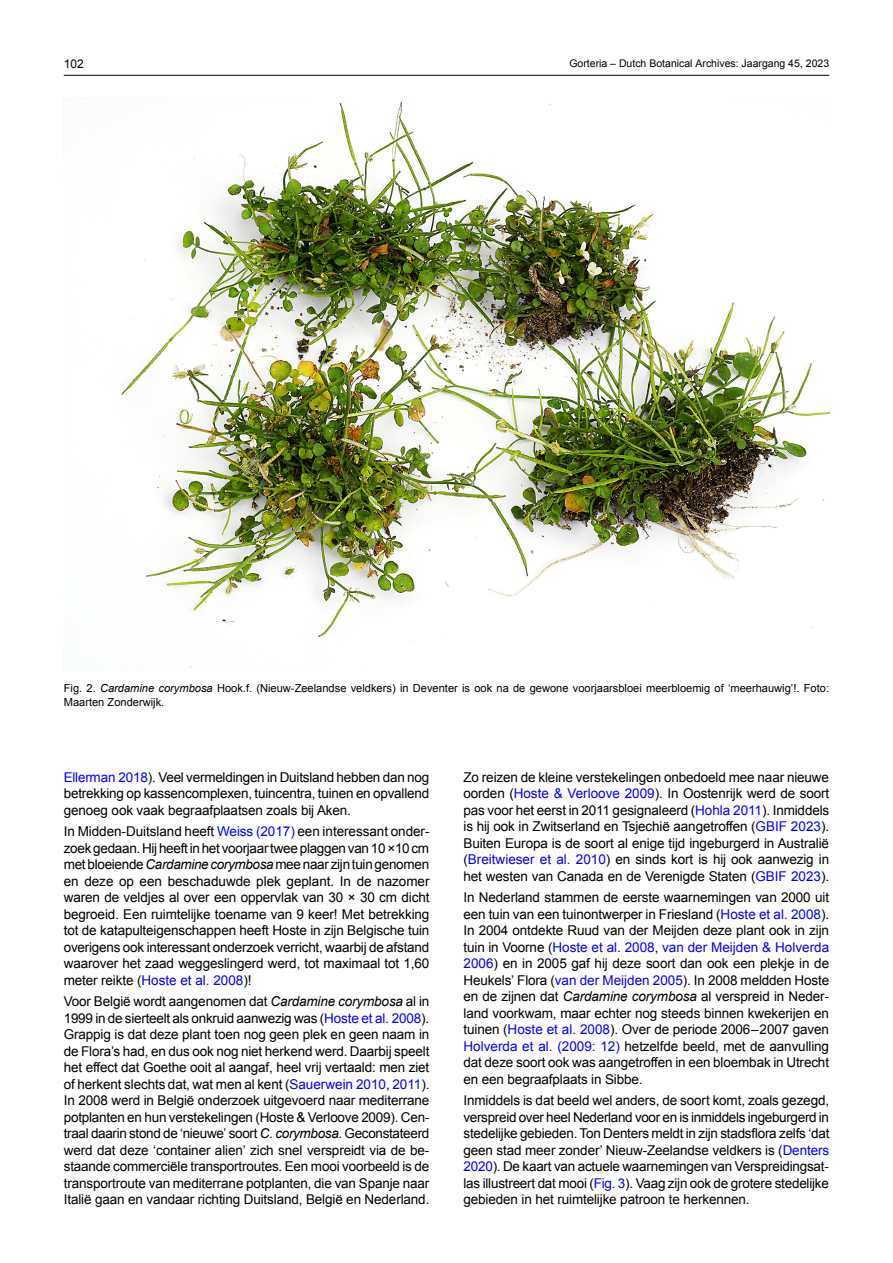
<style>
.page{position:relative;width:893px;height:1263px;background:#fff}
.page>*{position:absolute;margin:0;border:0;box-sizing:border-box;transform-origin:0 0}
.t1{font:13.5px/16.5px "Arial";letter-spacing:-.01em;color:#000;text-align:justify}
.t2{font:12px "Arial";color:#000}
.t3{font:11.1px/14.4px "Arial";color:#000}
.t4{font:10.5px "Arial";color:#000}
.s1{font-style:italic}
.s2{color:#00f}
</style>
<div class="page">
<hr style="left:64px;top:75px;width:765px;height:1px;background:#000">
<img style="left:66px;top:101px;width:763px;height:567px">
<p class="t2" style="left:64px;top:55px;width:22px">102</p>
<p class="t4" style="left:569px;top:56px;width:261px">Gorteria – Dutch Botanical Archives: Jaargang 45, 2023</p>
<p class="t3" style="left:64px;top:681px;width:767px">Fig. 2. <span class="s1">Cardamine corymbosa</span> Hook.f. (Nieuw-Zeelandse veldkers) in Deventer is ook na de gewone voorjaarsbloei meerbloemig of ʻmeerhauwigʼ!. Foto:<br>Maarten Zonderwijk.</p>
<p class="t1" style="left:64px;top:769px;width:367px"><span class="s2">Ellerman 2018</span>). Veel vermeldingen in Duitsland hebben dan nog betrekking op kassencomplexen, tuincentra, tuinen en opvallend genoeg ook vaak begraafplaatsen zoals bij Aken.</p>
<p class="t1" style="left:64px;top:823px;width:367px">In Midden-Duitsland heeft <span class="s2">Weiss (2017)</span> een interessant onder&shy;zoek gedaan. Hij heeft in het voorjaar twee plaggen van 10 ×10 cm met bloeiende <span class="s1">Cardamine corymbosa</span> mee naar zijn tuin genomen en deze op een beschaduwde plek geplant. In de nazomer waren de veldjes al over een oppervlak van 30 × 30 cm dicht begroeid. Een ruimtelijke toename van 9 keer! Met betrekking tot de katapulteigenschappen heeft Hoste in zijn Belgische tuin overigens ook interessant onderzoek verricht, waarbij de afstand waarover het zaad weggeslingerd werd, tot maximaal tot 1,60 meter reikte (<span class="s2">Hoste et al. 2008</span>)!</p>
<p class="t1" style="left:64px;top:993px;width:367px">Voor België wordt aangenomen dat <span class="s1">Cardamine corymbosa</span> al in 1999 in de sierteelt als onkruid aanwezig was (<span class="s2">Hoste et al. 2008</span>).<br>Grappig is dat deze plant toen nog geen plek en geen naam in de Flora’s had, en dus ook nog niet herkend werd. Daarbij speelt het effect dat Goethe ooit al aangaf, heel vrij vertaald: men ziet of herkent slechts dat, wat men al kent (<span class="s2">Sauerwein 2010</span>, <span class="s2">2011</span>).<br>In 2008 werd in België onderzoek uitgevoerd naar mediterrane potplanten en hun verstekelingen (Hoste &amp; Verloove 2009). Cen&shy;traal daarin stond de ʻnieuweʼ soort <span class="s1">C. corymbosa</span>. Geconstateerd werd dat deze ʻcontainer alienʼ zich snel verspreidt via de be&shy;staande commerciële transportroutes. Een mooi voorbeeld is de transportroute van mediterrane potplanten, die van Spanje naar Italië gaan en vandaar richting Duitsland, België en Nederland.</p>
<p class="t1" style="left:463px;top:769px;width:367px">Zo reizen de kleine verstekelingen onbedoeld mee naar nieuwe oorden (<span class="s2">Hoste &amp; Verloove 2009</span>). In Oostenrijk werd de soort pas voor het eerst in 2011 gesignaleerd (<span class="s2">Hohla 2011</span>). Inmiddels is hij ook in Zwitserland en Tsjechië aangetroffen (<span class="s2">GBIF 2023</span>).<br>Buiten Europa is de soort al enige tijd ingeburgerd in Australië (<span class="s2">Breitwieser et al. 2010</span>) en sinds kort is hij ook aanwezig in het westen van Canada en de Verenigde Staten (<span class="s2">GBIF 2023</span>).</p>
<p class="t1" style="left:463px;top:889px;width:367px">In Nederland stammen de eerste waarnemingen van 2000 uit een tuin van een tuinontwerper in Friesland (<span class="s2">Hoste et al. 2008</span>).<br>In 2004 ontdekte Ruud van der Meijden deze plant ook in zijn tuin in Voorne (<span class="s2">Hoste et al. 2008</span>, <span class="s2">van der Meijden &amp; Holverda 2006</span>) en in 2005 gaf hij deze soort dan ook een plekje in de Heukelsʼ Flora (<span class="s2">van der Meijden 2005</span>). In 2008 meldden Hoste en de zijnen dat <span class="s1">Cardamine corymbosa</span> al verspreid in Neder&shy;land voorkwam, maar echter nog steeds binnen kwekerijen en tuinen (<span class="s2">Hoste et al. 2008</span>). Over de periode 2006 ‒ 2007 gaven <span class="s2">Holverda et al. (2009: 12)</span> hetzelfde beeld, met de aanvulling dat deze soort ook was aangetroffen in een bloembak in Utrecht en een begraafplaats in Sibbe.</p>
<p class="t1" style="left:463px;top:1092px;width:367px">Inmiddels is dat beeld wel anders, de soort komt, zoals gezegd, verspreid over heel Nederland voor en is inmiddels ingeburgerd in stedelijke gebieden. Ton Denters meldt in zijn stadsflora zelfs ‘dat geen stad meer zonder’ Nieuw-Zeelandse veldkers is (<span class="s2">Denters 2020</span>). De kaart van actuele waarnemingen van Verspreidingsat&shy;las illustreert dat mooi (<span class="s2">Fig. 3</span>). Vaag zijn ook de grotere stedelijke gebieden in het ruimtelijke patroon te herkennen.</p>
</div>
